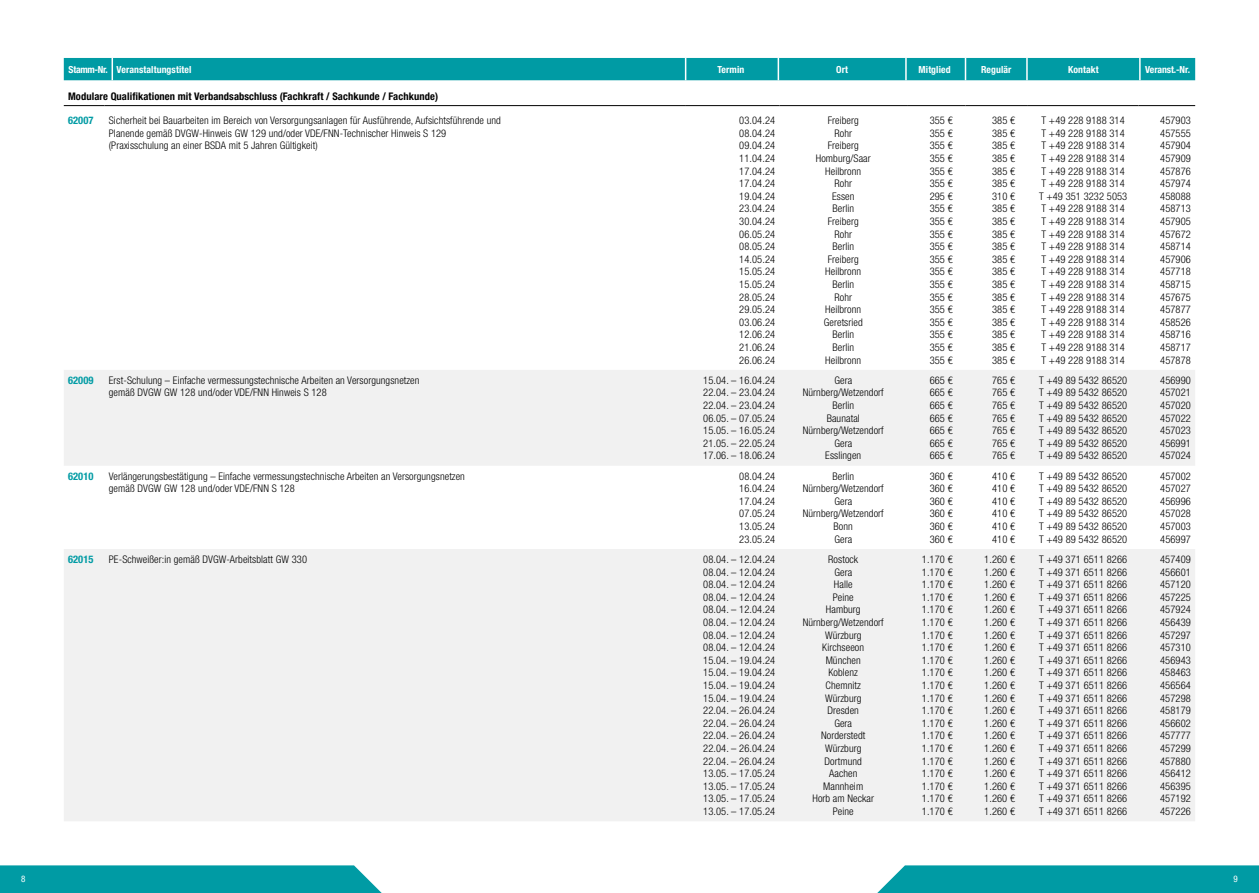
<style>
.page{position:relative;width:1259px;height:893px;background:#fff}
.page>*{position:absolute;margin:0;border:0;box-sizing:border-box;transform-origin:0 0}
.t1{font:300 condensed 10.5px/12.6px "Helvetica Neue LT Pro";letter-spacing:.01em;color:#000;text-align:justify}
.t2{font:700 condensed 10.5px "Helvetica Neue LT Pro";letter-spacing:.01em;color:#000}
.t3{font:700 condensed 10.5px "Helvetica Neue LT Pro";letter-spacing:.01em;color:#009ba4}
.t4{font:700 condensed 9.75px "Helvetica Neue LT Pro";letter-spacing:.01em;color:#fff}
.t5{font:700 condensed 9.75px "Helvetica Neue LT Pro";letter-spacing:-.01em;color:#fff}
.t6{font:condensed 9px "Helvetica Neue LT Pro";color:#fff}
</style>
<div class="page">
<svg style="left:0;top:865px;width:382px;height:28px;background:#0c9fa8"></svg>
<svg style="left:877px;top:865px;width:382px;height:28px;background:#0da0a8"></svg>
<div style="left:64px;top:58px;width:1131px;height:22px;background:#009ba4"></div>
<svg style="left:64px;top:370px;width:1131px;height:451px;fill:#f1f1f1"></svg>
<hr style="left:64px;top:105px;width:41px;height:1px;background:#000">
<hr style="left:105px;top:105px;width:581px;height:1px;background:#000">
<hr style="left:686px;top:105px;width:93px;height:1px;background:#000">
<hr style="left:779px;top:105px;width:128px;height:1px;background:#000">
<hr style="left:907px;top:105px;width:58px;height:1px;background:#000">
<hr style="left:965px;top:105px;width:63px;height:1px;background:#000">
<hr style="left:1028px;top:105px;width:110px;height:1px;background:#000">
<hr style="left:1138px;top:105px;width:57px;height:1px;background:#000">
<p class="t4" style="left:69px;top:63px;width:124px">Stamm-Nr. Veranstaltungstitel</p>
<p class="t4" style="left:717px;top:63px;width:28px">Termin</p>
<p class="t4" style="left:836px;top:63px;width:13px">Ort</p>
<p class="t4" style="left:918px;top:63px;width:33px">Mitglied</p>
<p class="t4" style="left:981px;top:63px;width:32px">Regulär</p>
<p class="t4" style="left:1068px;top:63px;width:32px">Kontakt</p>
<p class="t5" style="left:1145px;top:63px;width:47px">Veranst.-Nr.</p>
<p class="t2" style="left:68px;top:90px;width:372px">Modulare Qualifikationen mit Verbandsabschluss (Fachkraft / Sachkunde / Fachkunde)</p>
<p class="t3" style="left:68px;top:114px;width:27px">62007</p>
<p class="t1" style="left:109px;top:114px;width:393px;text-align:left">Sicherheit bei Bauarbeiten im Bereich von Versorgungsanlagen für Ausführende, Aufsichtsführende und<br>Planende gemäß DVGW-Hinweis GW 129 und/oder VDE/FNN-Technischer Hinweis S 129 (Praxisschulung an einer BSDA mit 5 Jahren Gültigkeit)</p>
<p class="t1" style="left:739px;top:114px;width:37px">03.04.24<br>08.04.24<br>09.04.24<br>11.04.24<br>17.04.24<br>17.04.24<br>19.04.24<br>23.04.24<br>30.04.24<br>06.05.24<br>08.05.24<br>14.05.24<br>15.05.24<br>15.05.24<br>28.05.24<br>29.05.24<br>03.06.24<br>12.06.24<br>21.06.24<br>26.06.24</p>
<p class="t1" style="left:816px;top:114px;width:56px;text-align:center">Freiberg<br>Rohr<br>Freiberg<br>Homburg/Saar<br>Heilbronn<br>Rohr<br>Essen<br>Berlin<br>Freiberg<br>Rohr<br>Berlin<br>Freiberg<br>Heilbronn<br>Berlin<br>Rohr<br>Heilbronn<br>Geretsried<br>Berlin<br>Berlin<br>Heilbronn</p>
<p class="t1" style="left:929px;top:114px;width:25px">355 € 355 € 355 € 355 € 355 € 355 € 295 € 355 € 355 € 355 € 355 € 355 € 355 € 355 € 355 € 355 € 355 € 355 € 355 € 355 €</p>
<p class="t1" style="left:992px;top:114px;width:25px">385 € 385 € 385 € 385 € 385 € 385 € 310 € 385 € 385 € 385 € 385 € 385 € 385 € 385 € 385 € 385 € 385 € 385 € 385 € 385 €</p>
<p class="t1" style="left:1039px;top:114px;width:90px;text-align:left">T +49 228 9188 314<br>T +49 228 9188 314<br>T +49 228 9188 314<br>T +49 228 9188 314<br>T +49 228 9188 314<br>T +49 228 9188 314<br>T +49 351 3232 5053<br>T +49 228 9188 314<br>T +49 228 9188 314<br>T +49 228 9188 314<br>T +49 228 9188 314<br>T +49 228 9188 314<br>T +49 228 9188 314<br>T +49 228 9188 314<br>T +49 228 9188 314<br>T +49 228 9188 314<br>T +49 228 9188 314<br>T +49 228 9188 314<br>T +49 228 9188 314<br>T +49 228 9188 314</p>
<p class="t1" style="left:1160px;top:114px;width:32px">457903<br>457555<br>457904<br>457909<br>457876<br>457974<br>458088<br>458713<br>457905<br>457672<br>458714<br>457906<br>457718<br>458715<br>457675<br>457877<br>458526<br>458716<br>458717<br>457878</p>
<p class="t3" style="left:68px;top:374px;width:27px">62009</p>
<p class="t1" style="left:109px;top:374px;width:312px">Erst-Schulung – Einfache vermessungstechnische Arbeiten an Versorgungsnetzen gemäß DVGW GW 128 und/oder VDE/FNN Hinweis S 128</p>
<p class="t1" style="left:703px;top:374px;width:73px">15.04. – 16.04.24<br>22.04. – 23.04.24<br>22.04. – 23.04.24<br>06.05. – 07.05.24<br>15.05. – 16.05.24<br>21.05. – 22.05.24<br>17.06. – 18.06.24</p>
<p class="t1" style="left:802px;top:374px;width:83px;text-align:center">Gera<br>Nürnberg/Wetzendorf<br>Berlin<br>Baunatal<br>Nürnberg/Wetzendorf<br>Gera<br>Esslingen</p>
<p class="t1" style="left:929px;top:374px;width:25px">665 € 665 € 665 € 665 € 665 € 665 € 665 €</p>
<p class="t1" style="left:992px;top:374px;width:25px">765 € 765 € 765 € 765 € 765 € 765 € 765 €</p>
<p class="t1" style="left:1039px;top:374px;width:90px">T +49 89 5432 86520<br>T +49 89 5432 86520<br>T +49 89 5432 86520<br>T +49 89 5432 86520<br>T +49 89 5432 86520<br>T +49 89 5432 86520<br>T +49 89 5432 86520</p>
<p class="t1" style="left:1160px;top:374px;width:32px">456990<br>457021<br>457020<br>457022<br>457023<br>456991<br>457024</p>
<p class="t3" style="left:68px;top:470px;width:27px">62010</p>
<p class="t1" style="left:109px;top:470px;width:358px">Verlängerungsbestätigung – Einfache vermessungstechnische Arbeiten an Versorgungsnetzen gemäß DVGW GW 128 und/oder VDE/FNN S 128</p>
<p class="t1" style="left:739px;top:470px;width:37px">08.04.24<br>16.04.24<br>17.04.24<br>07.05.24<br>13.05.24<br>23.05.24</p>
<p class="t1" style="left:802px;top:470px;width:83px;text-align:center">Berlin<br>Nürnberg/Wetzendorf<br>Gera<br>Nürnberg/Wetzendorf<br>Bonn<br>Gera</p>
<p class="t1" style="left:929px;top:470px;width:25px">360 € 360 € 360 € 360 € 360 € 360 €</p>
<p class="t1" style="left:992px;top:470px;width:25px">410 € 410 € 410 € 410 € 410 € 410 €</p>
<p class="t1" style="left:1039px;top:470px;width:90px">T +49 89 5432 86520<br>T +49 89 5432 86520<br>T +49 89 5432 86520<br>T +49 89 5432 86520<br>T +49 89 5432 86520<br>T +49 89 5432 86520</p>
<p class="t1" style="left:1160px;top:470px;width:32px">457002<br>457027<br>456996<br>457028<br>457003<br>456997</p>
<p class="t3" style="left:68px;top:553px;width:27px">62015</p>
<p class="t1" style="left:109px;top:553px;width:200px">PE-Schweißer:in gemäß DVGW-Arbeitsblatt GW 330</p>
<p class="t1" style="left:703px;top:553px;width:73px">08.04. – 12.04.24<br>08.04. – 12.04.24<br>08.04. – 12.04.24<br>08.04. – 12.04.24<br>08.04. – 12.04.24<br>08.04. – 12.04.24<br>08.04. – 12.04.24<br>08.04. – 12.04.24<br>15.04. – 19.04.24<br>15.04. – 19.04.24<br>15.04. – 19.04.24<br>15.04. – 19.04.24<br>22.04. – 26.04.24<br>22.04. – 26.04.24<br>22.04. – 26.04.24<br>22.04. – 26.04.24<br>22.04. – 26.04.24<br>13.05. – 17.05.24<br>13.05. – 17.05.24<br>13.05. – 17.05.24<br>13.05. – 17.05.24</p>
<p class="t1" style="left:802px;top:553px;width:83px;text-align:center">Rostock<br>Gera<br>Halle<br>Peine<br>Hamburg<br>Nürnberg/Wetzendorf<br>Würzburg<br>Kirchseeon<br>München<br>Koblenz<br>Chemnitz<br>Würzburg<br>Dresden<br>Gera<br>Norderstedt<br>Würzburg<br>Dortmund<br>Aachen<br>Mannheim<br>Horb am Neckar<br>Peine</p>
<p class="t1" style="left:922px;top:553px;width:32px">1.170 € 1.170 € 1.170 € 1.170 € 1.170 € 1.170 € 1.170 € 1.170 € 1.170 € 1.170 € 1.170 € 1.170 € 1.170 € 1.170 € 1.170 € 1.170 € 1.170 € 1.170 € 1.170 € 1.170 € 1.170 €</p>
<p class="t1" style="left:984px;top:553px;width:32px">1.260 € 1.260 € 1.260 € 1.260 € 1.260 € 1.260 € 1.260 € 1.260 € 1.260 € 1.260 € 1.260 € 1.260 € 1.260 € 1.260 € 1.260 € 1.260 € 1.260 € 1.260 € 1.260 € 1.260 € 1.260 €</p>
<p class="t1" style="left:1039px;top:553px;width:90px">T +49 371 6511 8266<br>T +49 371 6511 8266<br>T +49 371 6511 8266<br>T +49 371 6511 8266<br>T +49 371 6511 8266<br>T +49 371 6511 8266<br>T +49 371 6511 8266<br>T +49 371 6511 8266<br>T +49 371 6511 8266<br>T +49 371 6511 8266<br>T +49 371 6511 8266<br>T +49 371 6511 8266<br>T +49 371 6511 8266<br>T +49 371 6511 8266<br>T +49 371 6511 8266<br>T +49 371 6511 8266<br>T +49 371 6511 8266<br>T +49 371 6511 8266<br>T +49 371 6511 8266<br>T +49 371 6511 8266<br>T +49 371 6511 8266</p>
<p class="t1" style="left:1160px;top:553px;width:32px">457409<br>456601<br>457120<br>457225<br>457924<br>456439<br>457297<br>457310<br>456943<br>458463<br>456564<br>457298<br>458179<br>456602<br>457777<br>457299<br>457880<br>456412<br>456395<br>457192<br>457226</p>
<p class="t6" style="left:21px;top:874px;width:6px">8</p>
<p class="t6" style="left:1233px;top:874px;width:6px">9</p>
</div>
